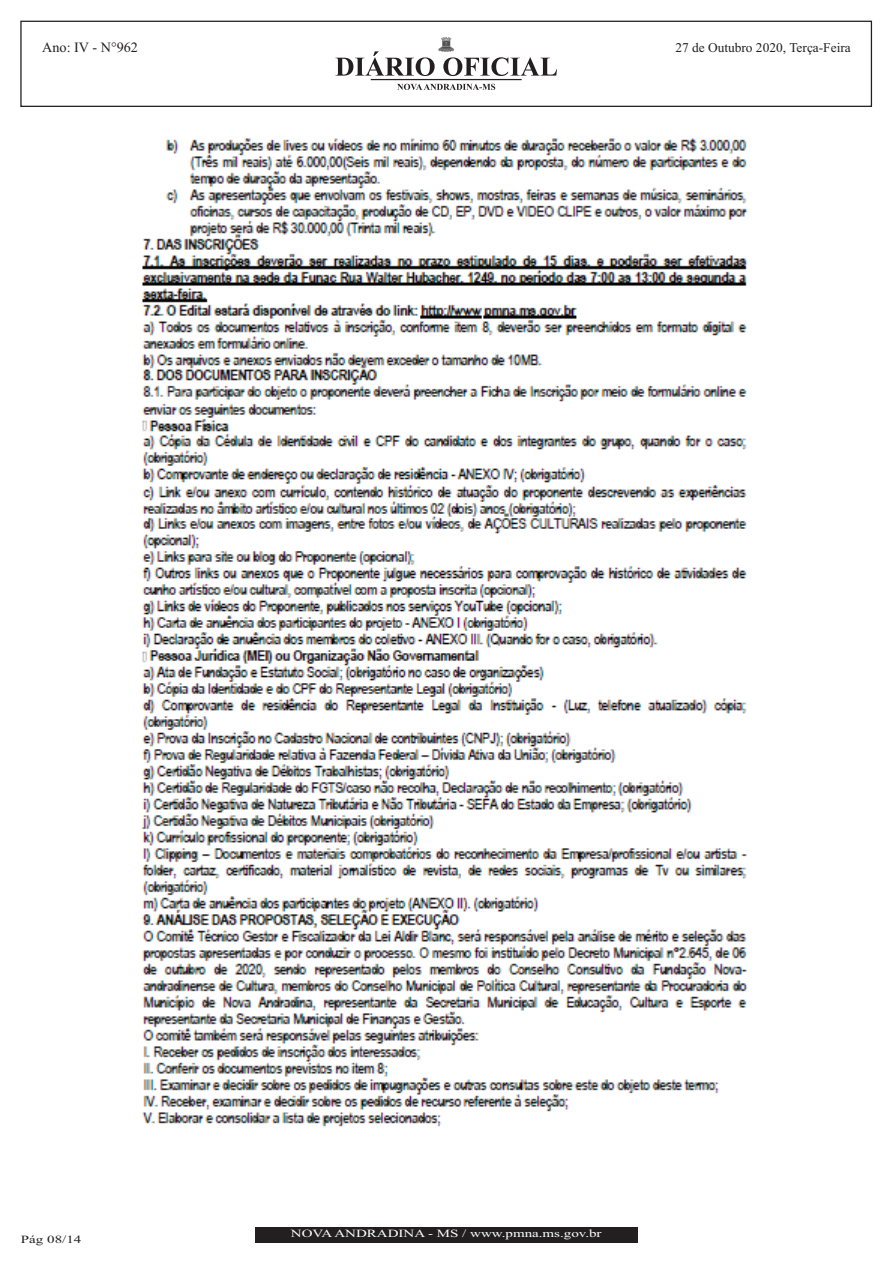
<style>
.page{position:relative;width:893px;height:1263px;background:#fff}
.page>*{position:absolute;margin:0;border:0;box-sizing:border-box;transform-origin:0 0}
.t1{font:14.25px "Times New Roman";color:#231f20}
.t2{font:13.35px "Times New Roman";color:#231f20}
.t3{font:10.95px "Times New Roman";color:#fff;scale:1.36 1}
.t4{font:10.95px "Times New Roman";color:#231f20;scale:1.36 1}
</style>
<div class="page">
<div style="left:255px;top:1227px;width:382px;height:15px;background:#231f20"></div>
<img style="left:141px;top:138px;width:607px;height:989px">
<div style="left:20px;top:21px;width:852px;height:86px;border:1px solid #231f20"></div>
<svg style="left:335px;top:51px;width:222px;height:39px"></svg>
<img style="left:439px;top:38px;width:14px;height:13px">
<h1 class="t1" style="left:42px;top:42px;width:97px">Ano: IV - N°962</h1>
<p class="t2" style="left:675px;top:43px;width:177px">27 de Outubro 2020, Terça-Feira</p>
<p class="t4" style="left:21px;top:1235px;width:46px">Pág 08/14</p>
<p class="t3" style="left:291px;top:1230px;width:230px">NOVAANDRADINA - MS / www.pmna.ms.gov.br</p>
</div>
